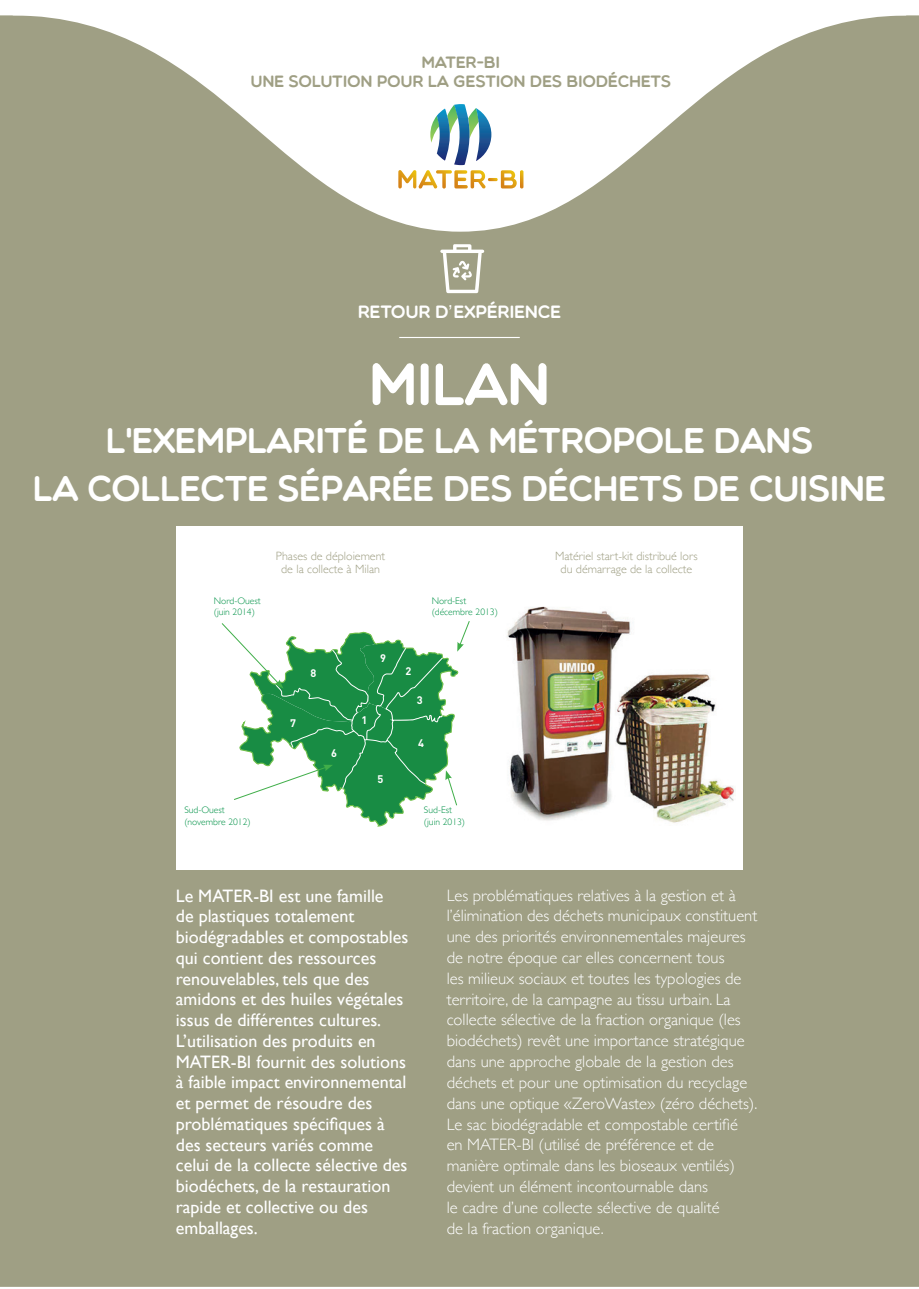
<style>
.page{position:relative;width:919px;height:1289px;background:#fff}
.page>*{position:absolute;margin:0;border:0;box-sizing:border-box;transform-origin:0 0}
.t1{font:60px "Multicolore";letter-spacing:-.03em;color:#fff}
.t2{font:36px/48px "Multicolore";letter-spacing:-.03em;color:#fff;text-align:center}
.t3{font:18px/20.7px "Gill Sans";color:#fff}
.t4{font:18px "Multicolore";letter-spacing:-.02em;color:#fff}
.t5{font:300 16.5px/20.9px "Gill Sans";color:#fff}
.t6{font:16.5px "Multicolore";letter-spacing:-.02em;color:#9f9f84}
.t7{font:300 12px/13.5px "Gill Sans";color:#9f9f84;text-align:center}
.t8{font:700 10.8px "DIN";color:#fff}
.t9{font:300 9.6px/11.4px "Gill Sans";color:#009247}
</style>
<div class="page">
<div style="left:0;top:15px;width:918px;height:1271px;background:#9f9f84"></div>
<div style="left:176px;top:525px;width:567px;height:344px;background:#fff"></div>
<svg style="left:13px;top:15px;width:893px;height:217px;fill:#9f9f84"></svg>
<hr style="left:399px;top:337px;width:120px;height:1px;background:#fff">
<svg style="left:440px;top:243px;width:44px;height:50px"></svg>
<svg style="left:221px;top:621px;width:249px;height:206px"></svg>
<img style="left:641px;top:673px;width:94px;height:150px">
<img style="left:507px;top:606px;width:134px;height:215px">
<svg style="left:398px;top:104px;width:125px;height:86px"></svg>
<p class="t6" style="left:421px;top:52px;width:80px">MATER-BI</p>
<p class="t6" style="left:250px;top:72px;width:422px">UNE SOLUTION POUR LA GESTION DES BIODÉCHETS</p>
<p class="t4" style="left:358px;top:300px;width:205px">RETOUR D’EXPÉRIENCE</p>
<p class="t1" style="left:368px;top:348px;width:184px">MILAN</p>
<p class="t2" style="left:33px;top:415px;width:855px">L'EXEMPLARITÉ DE LA MÉTROPOLE DANS<br>LA COLLECTE SÉPARÉE DES DÉCHETS DE CUISINE</p>
<p class="t7" style="left:276px;top:548px;width:111px">Phases de déploiement de la collecte à Milan</p>
<p class="t7" style="left:555px;top:548px;width:144px">Matériel start-kit distribué lors du démarrage de la collecte</p>
<p class="t9" style="left:214px;top:594px;width:48px">Nord-Ouest (juin 2014)</p>
<p class="t9" style="left:431px;top:594px;width:68px">Nord-Est (décembre 2013)</p>
<p class="t8" style="left:310px;top:666px;width:7px">8</p>
<p class="t8" style="left:290px;top:716px;width:7px">7</p>
<p class="t8" style="left:331px;top:745px;width:7px">6</p>
<p class="t8" style="left:380px;top:651px;width:7px">9</p>
<p class="t8" style="left:361px;top:713px;width:7px">1</p>
<p class="t8" style="left:377px;top:772px;width:7px">5</p>
<p class="t8" style="left:405px;top:663px;width:7px">2</p>
<p class="t8" style="left:417px;top:693px;width:7px">3</p>
<p class="t8" style="left:418px;top:735px;width:7px">4</p>
<p class="t9" style="left:184px;top:804px;width:68px">Sud-Ouest (novembre 2012)</p>
<p class="t9" style="left:424px;top:804px;width:43px">Sud-Est (juin 2013)</p>
<p class="t3" style="left:176px;top:884px;width:234px">Le MATER-BI est une famille<br>de plastiques totalement biodégradables et compostables qui contient des ressources renouvelables, tels que des amidons et des huiles végétales issus de différentes cultures.<br>L’utilisation des produits en<br>MATER-BI fournit des solutions à faible impact environnemental et permet de résoudre des problématiques spécifiques à des secteurs variés comme celui de la collecte sélective des biodéchets, de la restauration rapide et collective ou des emballages.</p>
<p class="t5" style="left:446px;top:883px;width:312px">Les problématiques relatives à la gestion et à l’élimination des déchets municipaux constituent une des priorités environnementales majeures de notre époque car elles concernent tous<br>les milieux sociaux et toutes les typologies de territoire, de la campagne au tissu urbain. La collecte sélective de la fraction organique (les biodéchets) revêt une importance stratégique dans une approche globale de la gestion des déchets et pour une optimisation du recyclage dans une optique «ZeroWaste» (zéro déchets).<br>Le sac biodégradable et compostable certifié en MATER-BI (utilisé de préférence et de manière optimale dans les bioseaux ventilés) devient un élément incontournable dans<br>le cadre d’une collecte sélective de qualité<br>de la fraction organique.</p>
</div>
